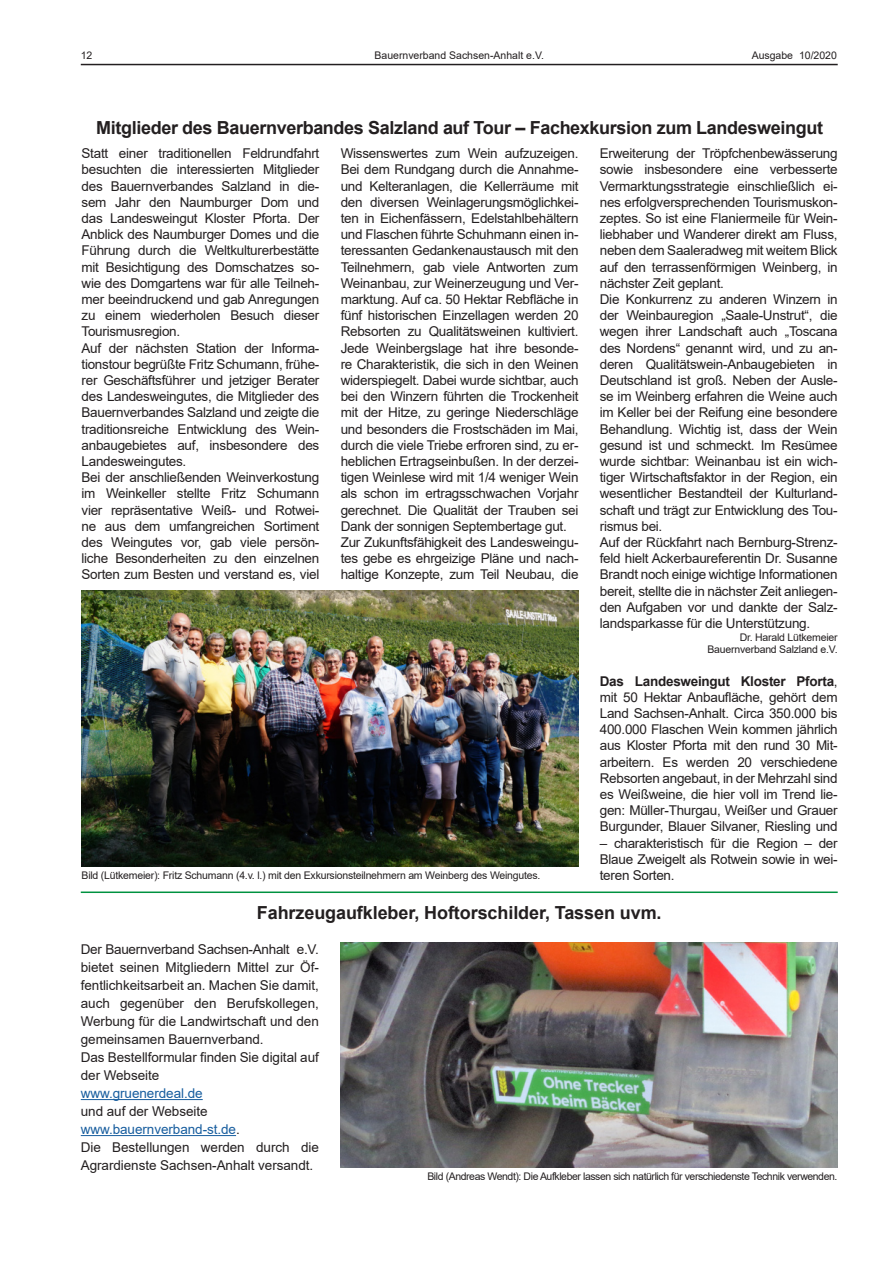
<style>
.page{position:relative;width:893px;height:1263px;background:#fff}
.page>*{position:absolute;margin:0;border:0;box-sizing:border-box;transform-origin:0 0}
.t1{font:700 18px "Arial";letter-spacing:-.02em;color:#231f20}
.t2{font:13.5px/16.2px "Arial";letter-spacing:-.02em;color:#231f20}
.t3{font:13.5px "Arial";letter-spacing:-.005em;color:#175d9e}
.t4{font:10.5px/12.6px "Arial";letter-spacing:-.02em;color:#231f20;text-align:right}
.t5{font:10.5px "Arial";letter-spacing:-.04em;color:#231f20}
.t6{font:10.5px "Arial";color:#231f20}
.s1{font-weight:700}
.s2{color:#175d9e}
</style>
<div class="page">
<hr style="left:81px;top:64px;width:757px;height:1px;background:#231f20">
<hr style="left:81px;top:1099px;width:122px;height:1px;background:#175d9e">
<hr style="left:81px;top:1135px;width:155px;height:1px;background:#175d9e">
<img style="left:340px;top:942px;width:498px;height:226px">
<hr style="left:81px;top:891px;width:757px;height:2px;background:#009240">
<img style="left:82px;top:590px;width:496px;height:277px">
<p class="t4" style="left:81px;top:50px;width:13px">12</p>
<p class="t6" style="left:374px;top:51px;width:171px">Bauernverband Sachsen-Anhalt e.V.</p>
<p class="t6" style="left:752px;top:52px;width:87px">Ausgabe 10/2020</p>
<h1 class="t1" style="left:96px;top:120px;width:728px">Mitglieder des Bauernverbandes Salzland auf Tour – Fachexkursion zum Landesweingut</h1>
<p class="t2" style="left:82px;top:147px;width:239px">Statt einer traditionellen Feldrundfahrt besuchten die interessierten Mitglieder des Bauernverbandes Salzland in die&shy;sem Jahr den Naumburger Dom und das Landesweingut Kloster Pforta. Der Anblick des Naumburger Domes und die Führung durch die Weltkulturerbestätte mit Besichtigung des Domschatzes so&shy;wie des Domgartens war für alle Teilneh&shy;mer beeindruckend und gab Anregungen zu einem wiederholen Besuch dieser Tourismusregion.<br>Auf der nächsten Station der Informa&shy;tionstour begrüßte Fritz Schumann, frühe&shy;rer Geschäftsführer und jetziger Berater des Landesweingutes, die Mitglieder des Bauernverbandes Salzland und zeigte die traditionsreiche Entwicklung des Wein&shy;anbaugebietes auf, insbesondere des Landesweingutes.<br>Bei der anschließenden Weinverkostung im Weinkeller stellte Fritz Schumann vier repräsentative Weiß- und Rotwei&shy;ne aus dem umfangreichen Sortiment des Weingutes vor, gab viele persön&shy;liche Besonderheiten zu den einzelnen Sorten zum Besten und verstand es, viel</p>
<p class="t2" style="left:341px;top:147px;width:239px">Wissenswertes zum Wein aufzuzeigen.<br>Bei dem Rundgang durch die Annahme&shy;und Kelteranlagen, die Kellerräume mit den diversen Weinlagerungsmöglichkei&shy;ten in Eichenfässern, Edelstahlbehältern und Flaschen führte Schuhmann einen in&shy;teressanten Gedankenaustausch mit den Teilnehmern, gab viele Antworten zum Weinanbau, zur Weinerzeugung und Ver&shy;marktung. Auf ca. 50 Hektar Rebfläche in fünf historischen Einzellagen werden 20<br>Rebsorten zu Qualitätsweinen kultiviert.<br>Jede Weinbergslage hat ihre besonde&shy;re Charakteristik, die sich in den Weinen widerspiegelt. Dabei wurde sichtbar, auch bei den Winzern führten die Trockenheit mit der Hitze, zu geringe Niederschläge und besonders die Frostschäden im Mai, durch die viele Triebe erfroren sind, zu er&shy;heblichen Ertragseinbußen. In der derzei&shy;tigen Weinlese wird mit 1/4 weniger Wein als schon im ertragsschwachen Vorjahr gerechnet. Die Qualität der Trauben sei Dank der sonnigen Septembertage gut.<br>Zur Zukunftsfähigkeit des Landesweingu&shy;tes gebe es ehrgeizige Pläne und nach&shy;haltige Konzepte, zum Teil Neubau, die</p>
<p class="t2" style="left:600px;top:147px;width:239px">Erweiterung der Tröpfchenbewässerung sowie insbesondere eine verbesserte Vermarktungsstrategie einschließlich ei&shy;nes erfolgversprechenden Tourismuskon&shy;zeptes. So ist eine Flaniermeile für Wein&shy;liebhaber und Wanderer direkt am Fluss, neben dem Saaleradweg mit weitem Blick auf den terrassenförmigen Weinberg, in nächster Zeit geplant.<br>Die Konkurrenz zu anderen Winzern in der Weinbauregion „Saale-Unstrut“, die wegen ihrer Landschaft auch „Toscana des Nordens“ genannt wird, und zu an&shy;deren Qualitätswein-Anbaugebieten in Deutschland ist groß. Neben der Ausle&shy;se im Weinberg erfahren die Weine auch im Keller bei der Reifung eine besondere Behandlung. Wichtig ist, dass der Wein gesund ist und schmeckt. Im Resümee wurde sichtbar: Weinanbau ist ein wich&shy;tiger Wirtschaftsfaktor in der Region, ein wesentlicher Bestandteil der Kulturland&shy;schaft und trägt zur Entwicklung des Tou&shy;rismus bei.<br>Auf der Rückfahrt nach Bernburg-Strenz&shy;feld hielt Ackerbaureferentin Dr. Susanne Brandt noch einige wichtige Informationen bereit, stellte die in nächster Zeit anliegen&shy;den Aufgaben vor und dankte der Salz&shy;landsparkasse für die Unterstützung.</p>
<p class="t4" style="left:707px;top:632px;width:132px">Dr. Harald Lütkemeier<br>Bauernverband Salzland e.V.</p>
<p class="t2" style="left:600px;top:674px;width:239px;text-align:justify"><span class="s1">Das Landesweingut Kloster Pforta</span>, mit 50 Hektar Anbaufläche, gehört dem Land Sachsen-Anhalt. Circa 350.000 bis 400.000 Flaschen Wein kommen jährlich aus Kloster Pforta mit den rund 30 Mit&shy;arbeitern. Es werden 20 verschiedene Rebsorten angebaut, in der Mehrzahl sind es Weißweine, die hier voll im Trend lie&shy;gen: Müller-Thurgau, Weißer und Grauer Burgunder, Blauer Silvaner, Riesling und</p>
<p class="t2" style="left:600px;top:836px;width:239px">– charakteristisch für die Region – der<br>Blaue Zweigelt als Rotwein sowie in wei-</p>
<p class="t4" style="left:82px;top:870px;width:460px">Bild (Lütkemeier): Fritz Schumann (4.v. l.) mit den Exkursionsteilnehmern am Weinberg des Weingutes.</p>
<p class="t2" style="left:600px;top:868px;width:76px">teren Sorten.</p>
<h1 class="t1" style="left:257px;top:906px;width:406px">Fahrzeugaufkleber, Hoftorschilder, Tassen uvm.</h1>
<p class="t2" style="left:81px;top:941px;width:240px;line-height:18px">Der Bauernverband Sachsen-Anhalt e.V. bietet seinen Mitgliedern Mittel zur Öf&shy;fentlichkeitsarbeit an. Machen Sie damit, auch gegenüber den Berufskollegen, Werbung für die Landwirtschaft und den gemeinsamen Bauernverband.<br>Das Bestellformular finden Sie digital auf der Webseite</p>
<p class="t3" style="left:81px;top:1088px;width:123px">www.gruenerdeal.de</p>
<p class="t2" style="left:81px;top:1103px;width:240px;line-height:18px">und auf der Webseite <span class="s2">www.bauernverband-st.de</span>.<br>Die Bestellungen werden durch die<br>Agrardienste Sachsen-Anhalt versandt.</p>
<p class="t5" style="left:427px;top:1172px;width:412px">Bild (Andreas Wendt): Die Aufkleber lassen sich natürlich für verschiedenste Technik verwenden.</p>
</div>
